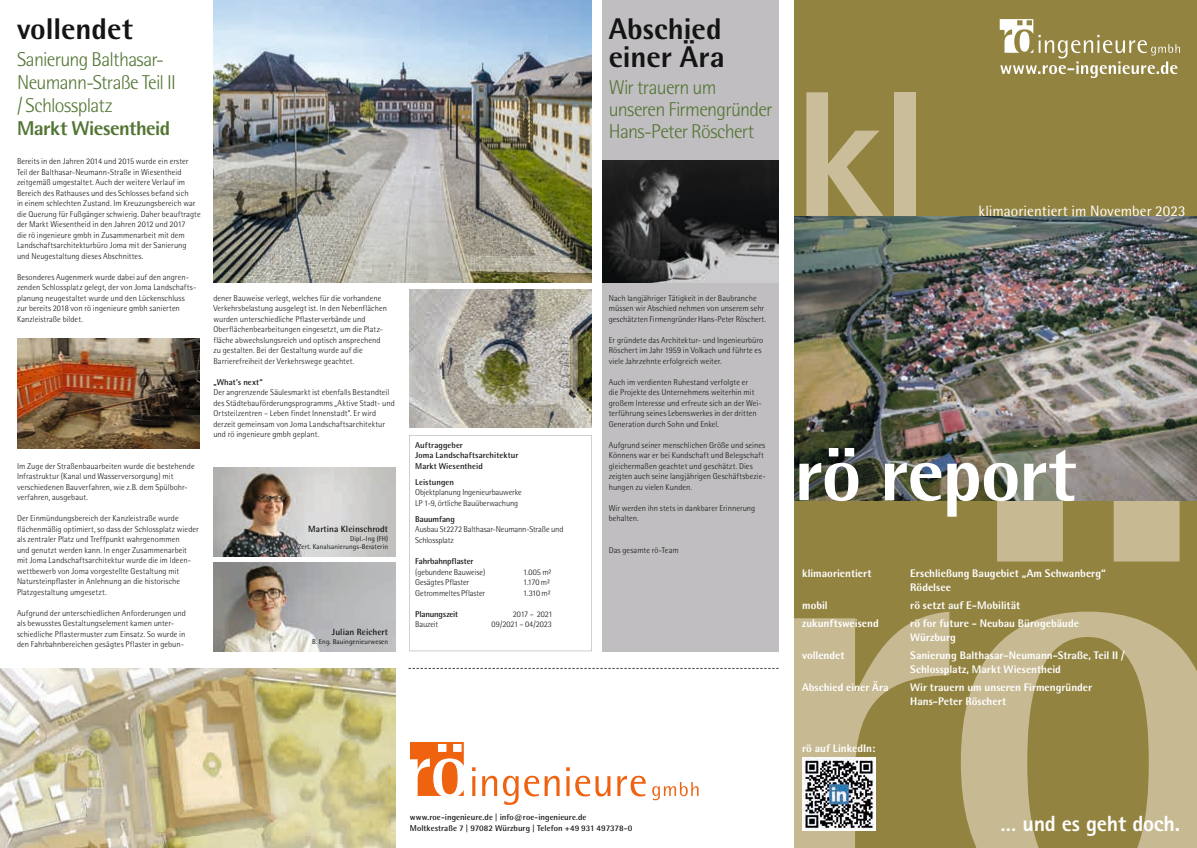
<style>
.page{position:relative;width:1197px;height:848px;background:#fff}
.page>*{position:absolute;margin:0;border:0;box-sizing:border-box;transform-origin:0 0}
.t1{font:800 179px "Rotis Semi Sans";color:#cabe9a}
.t2{font:800 76.8px "Rotis Semi Sans";letter-spacing:-.015em;color:#fff}
.t3{font:800 30px/28px "Rotis Semi Sans";color:#131413}
.t4{font:800 22px "Rotis Sans Serif";letter-spacing:-.01em;color:#fff}
.t5{font:300 20px/23px "Rotis Semi Sans";letter-spacing:-.035em;color:#537533}
.t6{font:800 20px "Rotis Semi Sans";letter-spacing:-.03em;color:#537533}
.t7{font:15px "Rotis Semi Sans";letter-spacing:.005em;color:#fff}
.t8{font:800 11px/14px "Rotis Semi Sans";color:#fff}
.t9{font:700 9px "Rotis Semi Sans";letter-spacing:.01em;color:#131413}
.t10{font:300 8.5px/10.5px "Rotis Semi Sans";letter-spacing:.005em;color:#131413}
.t11{font:700 8.5px/10.5px "Rotis Semi Sans";color:#131413}
.t12{font:300 8.5px/10.5px "Rotis Semi Sans";letter-spacing:-.015em;color:#131413}
.t13{font:700 8.5px "Rotis Semi Sans";letter-spacing:-.02em;color:#131413}
.t14{font:300 8.5px "Rotis Semi Sans";letter-spacing:-.025em;color:#131413}
.t15{font:300 8.5px "Rotis Semi Sans";letter-spacing:-.02em;color:#131413}
.t16{font:7px/8.5px "Rotis Semi Sans";letter-spacing:.01em;color:#131413;text-align:right}
</style>
<div class="page">
<div style="left:794px;top:0;width:402px;height:848px;background:#938340"></div>
<svg style="left:794px;top:500px;width:402px;height:348px"></svg>
<img style="left:794px;top:217px;width:402px;height:283px">
<svg style="left:408px;top:668px;width:370px;height:1px"></svg>
<svg style="left:652px;top:782px;width:46px;height:18px"></svg>
<svg style="left:472px;top:767px;width:173px;height:38px"></svg>
<svg style="left:410px;top:742px;width:53px;height:54px"></svg>
<svg style="left:999px;top:19px;width:180px;height:59px"></svg>
<img style="left:18px;top:338px;width:181px;height:110px">
<img style="left:0;top:668px;width:395px;height:180px">
<svg style="left:409px;top:435px;width:182px;height:216px"></svg>
<img style="left:802px;top:757px;width:73px;height:74px">
<div style="left:602px;top:0;width:176px;height:651px;background:#c0bec0"></div>
<img style="left:602px;top:161px;width:176px;height:121px">
<img style="left:213px;top:0;width:378px;height:282px">
<img style="left:410px;top:289px;width:181px;height:139px">
<img style="left:213px;top:562px;width:182px;height:89px">
<img style="left:213px;top:467px;width:182px;height:89px">
<h3 class="t3" style="left:17px;top:15px;width:117px">vollendet</h3>
<h3 class="t5" style="left:17px;top:48px;width:160px">Sanierung Balthasar-<br>Neumann-Straße Teil II / Schlossplatz</h3>
<h3 class="t6" style="left:17px;top:116px;width:155px">Markt Wiesentheid</h3>
<p class="t10" style="left:17px;top:156px;width:185px">Bereits in den Jahren 2014 und 2015 wurde ein erster Teil der Balthasar-Neumann-Straße in Wiesentheid zeitgemäß umgestaltet. Auch der weitere Verlauf im Bereich des Rathauses und des Schlosses befand sich<br>in einem schlechten Zustand. Im Kreuzungsbereich war die Querung für Fußgänger schwierig. Daher beauftragte der Markt Wiesentheid in den Jahren 2012 und 2017<br>die rö ingenieure gmbh in Zusammenarbeit mit dem Landschaftsarchitekturbüro Joma mit der Sanierung und Neugestaltung dieses Abschnittes.</p>
<p class="t10" style="left:17px;top:272px;width:181px">Besonderes Augenmerk wurde dabei auf den angren&shy;zenden Schlossplatz gelegt, der von Joma Landschafts&shy;planung neugestaltet wurde und den Lückenschluss zur bereits 2018 von rö ingenieure gmbh sanierten Kanzleistraße bildet.</p>
<p class="t10" style="left:17px;top:460px;width:179px">Im Zuge der Straßenbauarbeiten wurde die bestehende Infrastruktur (Kanal und Wasserversorgung) mit verschiedenen Bauverfahren, wie z.B. dem Spülbohr&shy;verfahren, ausgebaut.</p>
<p class="t10" style="left:17px;top:513px;width:183px">Der Einmündungsbereich der Kanzleistraße wurde flächenmäßig optimiert, so dass der Schlossplatz wieder als zentraler Platz und Treffpunkt wahrgenommen<br>und genutzt werden kann. In enger Zusammenarbeit mit Joma Landschaftsarchitektur wurde die im Ideen&shy;wettbewerb von Joma vorgestellte Gestaltung mit Natursteinpflaster in Anlehnung an die historische Platzgestaltung umgesetzt.</p>
<p class="t10" style="left:17px;top:607px;width:170px">Aufgrund der unterschiedlichen Anforderungen und als bewusstes Gestaltungselement kamen unter&shy;schiedliche Pflastermuster zum Einsatz. So wurde in den Fahrbahnbereichen gesägtes Pflaster in gebun-</p>
<p class="t10" style="left:213px;top:293px;width:175px">dener Bauweise verlegt, welches für die vorhandene Verkehrsbelastung ausgelegt ist. In den Nebenflächen wurden unterschiedliche Pflasterverbände und Oberflächenbearbeitungen eingesetzt, um die Platz&shy;fläche abwechslungsreich und optisch ansprechend zu gestalten. Bei der Gestaltung wurde auf die Barrierefreiheit der Verkehrswege geachtet.</p>
<p class="t11" style="left:213px;top:376px;width:51px">„What’s next“</p>
<p class="t10" style="left:213px;top:387px;width:183px">Der angrenzende Säulesmarkt ist ebenfalls Bestandteil des Städtebauförderungsprogramms „Aktive Stadt- und Ortsteilzentren – Leben findet Innenstadt“. Er wird derzeit gemeinsam von Joma Landschaftsarchitektur und rö ingenieure gmbh geplant.</p>
<p class="t9" style="left:308px;top:523px;width:81px">Martina Kleinschrodt</p>
<p class="t16" style="left:298px;top:534px;width:91px">Dipl.-Ing (FH)<br>Zert. Kanalsanierungs-Beraterin</p>
<p class="t9" style="left:332px;top:626px;width:58px">Julian Reichert</p>
<p class="t16" style="left:312px;top:637px;width:77px">B. Eng. Bauingenieurwesen</p>
<p class="t11" style="left:415px;top:439px;width:105px">Auftraggeber<br>Joma Landschaftsarchitektur<br>Markt Wiesentheid</p>
<p class="t11" style="left:415px;top:476px;width:40px">Leistungen</p>
<p class="t12" style="left:415px;top:487px;width:108px">Objektplanung Ingenieurbauwerke<br>LP 1-9, örtliche Bauüberwachung</p>
<p class="t13" style="left:415px;top:514px;width:41px">Bauumfang</p>
<p class="t12" style="left:415px;top:524px;width:150px">Ausbau St2272 Balthasar-Neumann-Straße und<br>Schlossplatz</p>
<p class="t13" style="left:415px;top:556px;width:60px">Fahrbahnpflaster</p>
<p class="t12" style="left:415px;top:566px;width:72px">(gebundene Bauweise)</p>
<p class="t10" style="left:523px;top:566px;width:30px">1.005 m²</p>
<p class="t10" style="left:415px;top:577px;width:56px">Gesägtes Pflaster</p>
<p class="t10" style="left:523px;top:577px;width:28px">1.170 m²</p>
<p class="t12" style="left:415px;top:587px;width:71px">Getrommeltes Pflaster</p>
<p class="t10" style="left:523px;top:587px;width:29px">1.310 m²</p>
<p class="t13" style="left:415px;top:608px;width:45px">Planungszeit</p>
<p class="t14" style="left:513px;top:608px;width:41px">2017 – 2021</p>
<p class="t15" style="left:415px;top:619px;width:25px">Bauzeit</p>
<p class="t10" style="left:491px;top:619px;width:62px">09/2021 – 04/2023</p>
<h3 class="t3" style="left:608px;top:15px;width:117px">Abschied einer Ära</h3>
<h3 class="t5" style="left:608px;top:77px;width:165px;line-height:22px">Wir trauern um unseren Firmengründer<br>Hans-Peter Röschert</h3>
<p class="t10" style="left:608px;top:293px;width:159px">Nach langjähriger Tätigkeit in der Baubranche müssen wir Abschied nehmen von unserem sehr geschätzten Firmengründer Hans-Peter Röschert.</p>
<p class="t10" style="left:608px;top:335px;width:156px">Er gründete das Architektur- und Ingenieurbüro<br>Röschert im Jahr 1959 in Volkach und führte es viele Jahrzehnte erfolgreich weiter.</p>
<p class="t10" style="left:608px;top:377px;width:154px">Auch im verdienten Ruhestand verfolgte er<br>die Projekte des Unternehmens weiterhin mit großem Interesse und erfreute sich an der Wei&shy;terführung seines Lebenswerkes in der dritten Generation durch Sohn und Enkel.</p>
<p class="t10" style="left:608px;top:440px;width:159px">Aufgrund seiner menschlichen Größe und seines Könnens war er bei Kundschaft und Belegschaft gleichermaßen geachtet und geschätzt. Dies zeigten auch seine langjährigen Geschäftsbezie&shy;hungen zu vielen Kunden.</p>
<p class="t10" style="left:608px;top:502px;width:148px">Wir werden ihn stets in dankbarer Erinnerung behalten.</p>
<p class="t10" style="left:608px;top:544px;width:71px">Das gesamte rö-Team</p>
<p class="t11" style="left:410px;top:812px;width:224px">www.roe-ingenieure.de | info@roe-ingenieure.de<br>Moltkestraße 7 | 97082 Würzburg | Telefon +49 931 497378-0</p>
<h1 class="t1" style="left:794px;top:41px;width:135px">kl</h1>
<h3 class="t7" style="left:978px;top:202px;width:208px">klimaorientiert im November 2023</h3>
<h2 class="t2" style="left:794px;top:425px;width:283px">rö report</h2>
<p class="t8" style="left:802px;top:566px;width:71px">klimaorientiert</p>
<p class="t8" style="left:910px;top:566px;width:197px">Erschließung Baugebiet „Am Schwanberg“<br>Rödelsee</p>
<p class="t8" style="left:802px;top:598px;width:27px">mobil</p>
<p class="t8" style="left:910px;top:598px;width:112px">rö setzt auf E-Mobilität</p>
<p class="t8" style="left:802px;top:616px;width:78px">zukunftsweisend</p>
<p class="t8" style="left:910px;top:616px;width:170px">rö for future - Neubau Bürogebäude<br>Würzburg</p>
<p class="t8" style="left:802px;top:648px;width:44px">vollendet</p>
<p class="t8" style="left:910px;top:648px;width:216px">Sanierung Balthasar-Neumann-Straße, Teil II /<br>Schlossplatz, Markt Wiesentheid</p>
<p class="t8" style="left:802px;top:680px;width:88px">Abschied einer Ära</p>
<p class="t8" style="left:910px;top:680px;width:183px">Wir trauern um unseren Firmengründer<br>Hans-Peter Röschert</p>
<p class="t8" style="left:802px;top:740px;width:75px">rö auf LinkedIn:</p>
<h3 class="t4" style="left:1000px;top:809px;width:181px">… und es geht doch.</h3>
</div>
